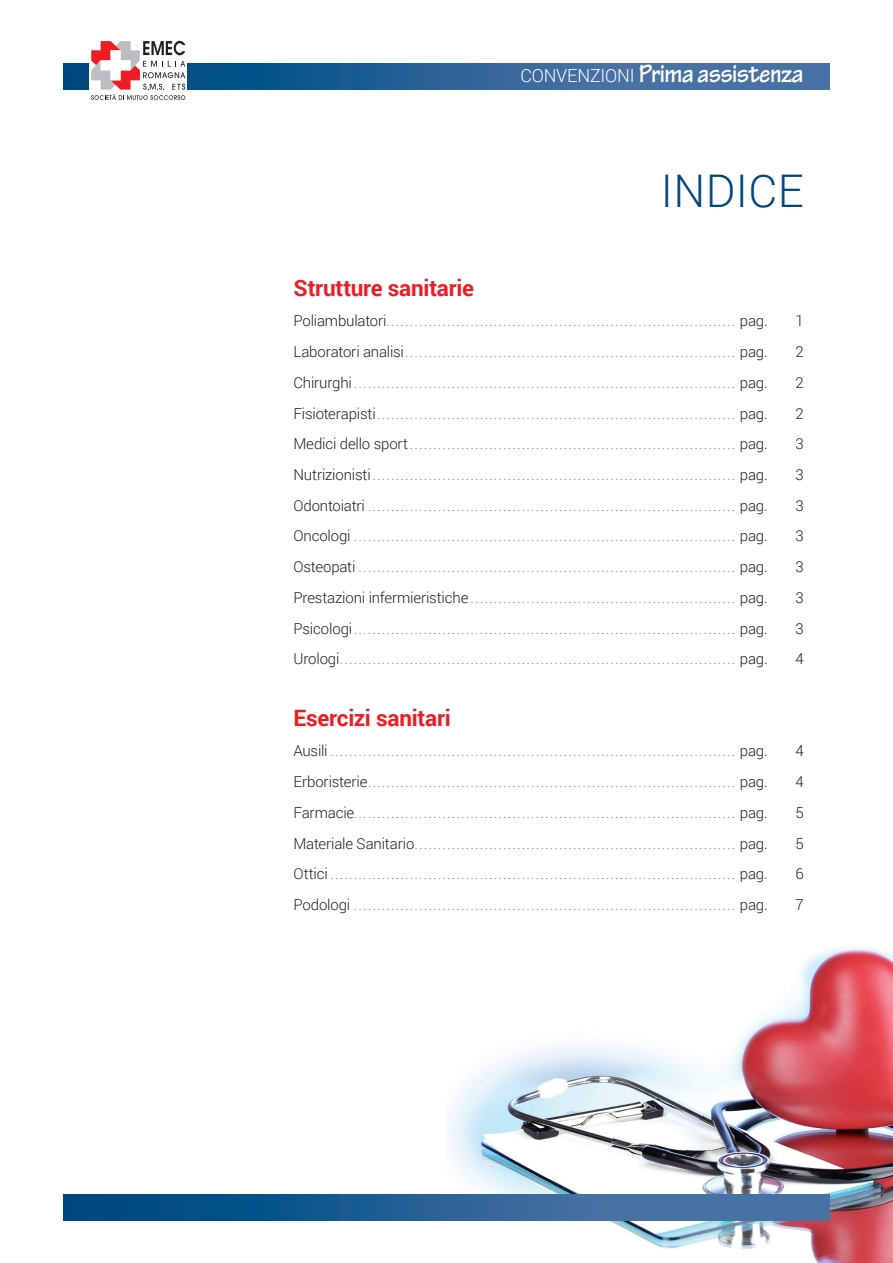
<style>
.page{position:relative;width:893px;height:1263px;background:#fff}
.page>*{position:absolute;margin:0;border:0;box-sizing:border-box;transform-origin:0 0}
.t1{font:300 45px "Roboto";letter-spacing:.01em;color:#00467e}
.t2{font:700 27px "Tekton Pro";letter-spacing:-.02em;color:#fff;scale:.9 1}
.t3{font:700 22.5px "Roboto";letter-spacing:-.01em;color:#ee1d23}
.t4{font:300 15px "Roboto";color:#231f20}
.t5{font:300 12px "Roboto";color:#ee1d23}
.s1{font-family:"Roboto";font-weight:300;font-size:18px}
.s2{font-size:15px;color:#231f20}
</style>
<div class="page">
<img style="left:446px;top:947px;width:447px;height:316px">
<svg style="left:64px;top:1195px;width:765px;height:25px;background:#276195"></svg>
<svg style="left:64px;top:64px;width:765px;height:25px;background:#2d6498"></svg>
<div style="left:89px;top:41px;width:98px;height:59px;background:#fff"></div>
<svg style="left:91px;top:41px;width:94px;height:59px"></svg>
<h2 class="t2" style="left:520px;top:58px;width:316px"><span class="s1">CONVENZIONI</span> Prima assistenza</h2>
<h1 class="t1" style="left:661px;top:159px;width:144px">INDICE</h1>
<h3 class="t3" style="left:293px;top:272px;width:182px">Strutture sanitarie</h3>
<p class="t5" style="left:293px;top:314px;width:476px"><span class="s2">Poliambulatori</span>........................................................................... <span class="s2">pag.</span></p>
<p class="t4" style="left:795px;top:311px;width:10px">1</p>
<p class="t5" style="left:293px;top:345px;width:476px"><span class="s2">Laboratori analisi</span>....................................................................... <span class="s2">pag.</span></p>
<p class="t4" style="left:795px;top:341px;width:10px">2</p>
<p class="t5" style="left:293px;top:375px;width:476px"><span class="s2">Chirurghi</span>.................................................................................. <span class="s2">pag.</span></p>
<p class="t4" style="left:795px;top:372px;width:10px">2</p>
<p class="t5" style="left:293px;top:406px;width:476px"><span class="s2">Fisioterapisti</span>............................................................................. <span class="s2">pag.</span></p>
<p class="t4" style="left:795px;top:403px;width:10px">2</p>
<p class="t5" style="left:293px;top:437px;width:476px"><span class="s2">Medici dello sport</span>...................................................................... <span class="s2">pag.</span></p>
<p class="t4" style="left:795px;top:434px;width:10px">3</p>
<p class="t5" style="left:293px;top:467px;width:476px"><span class="s2">Nutrizionisti</span>.............................................................................. <span class="s2">pag.</span></p>
<p class="t4" style="left:795px;top:464px;width:10px">3</p>
<p class="t5" style="left:293px;top:498px;width:476px"><span class="s2">Odontoiatri</span>............................................................................... <span class="s2">pag.</span></p>
<p class="t4" style="left:795px;top:495px;width:10px">3</p>
<p class="t5" style="left:293px;top:529px;width:476px"><span class="s2">Oncologi</span> .................................................................................. <span class="s2">pag.</span></p>
<p class="t4" style="left:795px;top:526px;width:10px">3</p>
<p class="t5" style="left:293px;top:560px;width:476px"><span class="s2">Osteopati</span> ................................................................................. <span class="s2">pag.</span></p>
<p class="t4" style="left:795px;top:556px;width:10px">3</p>
<p class="t5" style="left:293px;top:590px;width:476px"><span class="s2">Prestazioni infermieristiche</span>......................................................... <span class="s2">pag.</span></p>
<p class="t4" style="left:795px;top:587px;width:10px">3</p>
<p class="t5" style="left:293px;top:621px;width:476px"><span class="s2">Psicologi</span>.................................................................................. <span class="s2">pag.</span></p>
<p class="t4" style="left:795px;top:618px;width:10px">3</p>
<p class="t5" style="left:293px;top:652px;width:476px"><span class="s2">Urologi</span>..................................................................................... <span class="s2">pag.</span></p>
<p class="t4" style="left:795px;top:649px;width:10px">4</p>
<h3 class="t3" style="left:293px;top:702px;width:159px">Esercizi sanitari</h3>
<p class="t5" style="left:293px;top:744px;width:476px"><span class="s2">Ausili</span>....................................................................................... <span class="s2">pag.</span></p>
<p class="t4" style="left:795px;top:741px;width:10px">4</p>
<p class="t5" style="left:293px;top:775px;width:476px"><span class="s2">Erboristerie</span>............................................................................... <span class="s2">pag.</span></p>
<p class="t4" style="left:795px;top:771px;width:10px">4</p>
<p class="t5" style="left:293px;top:805px;width:476px"><span class="s2">Farmacie</span>.................................................................................. <span class="s2">pag.</span></p>
<p class="t4" style="left:795px;top:802px;width:10px">5</p>
<p class="t5" style="left:293px;top:836px;width:476px"><span class="s2">Materiale Sanitario</span>..................................................................... <span class="s2">pag.</span></p>
<p class="t4" style="left:795px;top:833px;width:10px">5</p>
<p class="t5" style="left:293px;top:867px;width:476px"><span class="s2">Ottici</span>....................................................................................... <span class="s2">pag.</span></p>
<p class="t4" style="left:795px;top:863px;width:10px">6</p>
<p class="t5" style="left:293px;top:897px;width:476px"><span class="s2">Podologi</span> .................................................................................. <span class="s2">pag.</span></p>
<p class="t4" style="left:795px;top:894px;width:10px">7</p>
</div>
